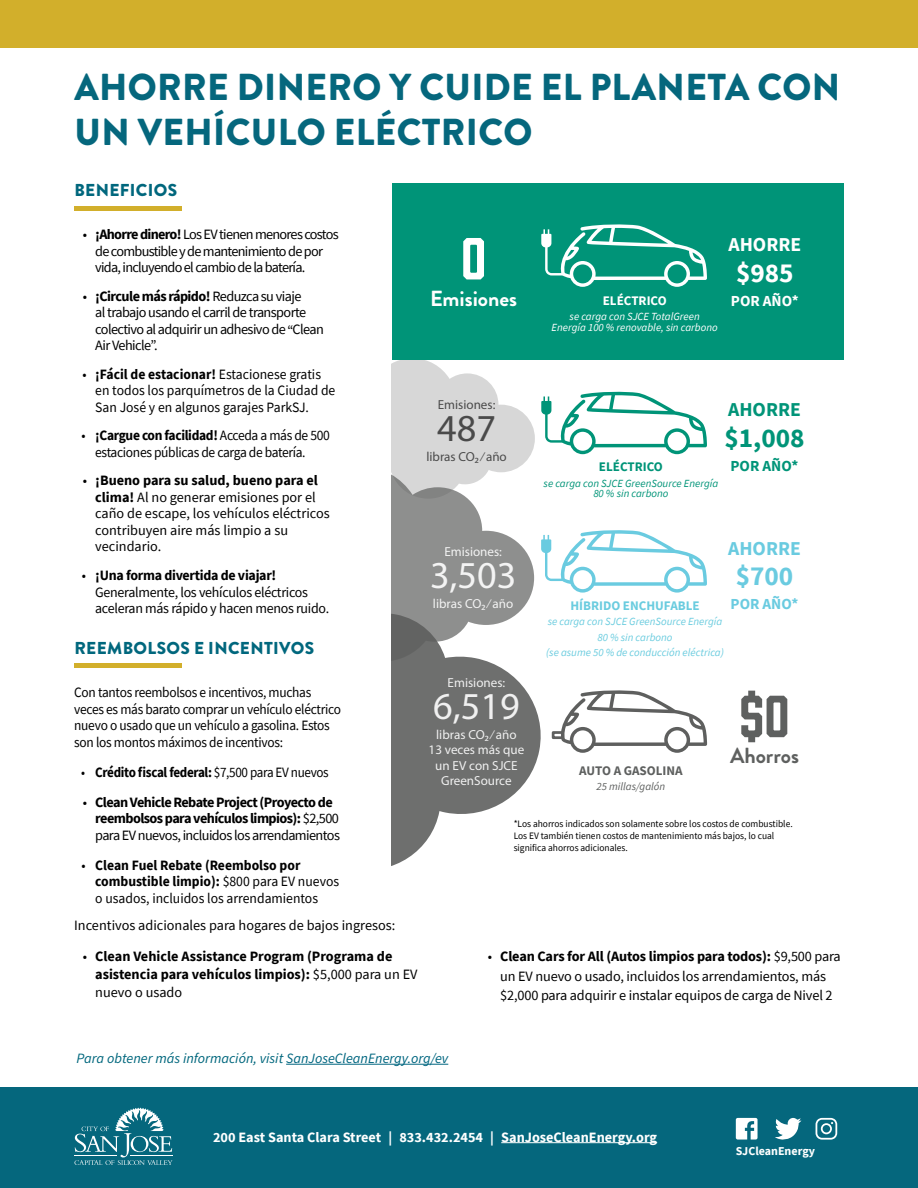
<style>
.page{position:relative;width:918px;height:1188px;background:#fff}
.page>*{position:absolute;margin:0;border:0;box-sizing:border-box;transform-origin:0 0}
.t1{font:54.6px "Prohibition";color:#5e605f}
.t2{font:54.6px "Prohibition";color:#fff}
.t3{font:38.25px "Myriad Pro";color:rgb(255 255 255/.9)}
.t4{font:38.25px "Myriad Pro";color:rgb(58 58 58/.9)}
.t5{font:900 37.5px/45px "Brandon Grotesque";letter-spacing:.01em;color:#05677d}
.t6{font:700 27.3px "Source Sans Pro";color:#009478}
.t7{font:700 27.3px "Source Sans Pro";color:#fff}
.t8{font:700 27.3px "Source Sans Pro";color:#6acbe0}
.t9{font:700 21.9px "Brandon Grotesque";color:#fff}
.t10{font:700 21.9px "Brandon Grotesque";color:#5e605f}
.t11{font:700 19.65px "Source Sans Pro";color:#fff}
.t12{font:700 19.65px "Source Sans Pro";color:#009478}
.t13{font:700 19.65px "Source Sans Pro";color:#6acbe0}
.t14{font:900 17.25px "Brandon Grotesque";letter-spacing:.02em;color:#00677d}
.t15{font:700 15.3px "Source Sans Pro";color:#fff}
.t16{font:700 15.3px "Source Sans Pro";color:#009478}
.t17{font:700 15.3px "Source Sans Pro";color:#6acbe0}
.t18{font:14.25px/16.5px "Source Sans Pro";letter-spacing:-.02em;color:#000}
.t19{font:14.25px/16.5px "Source Sans Pro";color:#000;scale:.96 1}
.t20{font:14.25px/16.5px "Source Sans Pro";color:#000}
.t21{font:14.25px/16.5px "Source Sans Pro";letter-spacing:-.02em;color:#000;scale:.94 1}
.t22{font:14.25px/16.5px "Source Sans Pro";letter-spacing:-.04em;color:#000}
.t23{font:700 14.25px/16.5px "Source Sans Pro";letter-spacing:-.025em;color:#000}
.t24{font:14.25px/16.5px "Source Sans Pro";letter-spacing:-.05em;color:#000}
.t25{font:700 14.25px/18px "Source Sans Pro";color:#000}
.t26{font:14.25px/16.5px "Source Sans Pro";letter-spacing:-.02em;color:#000;scale:.95 1}
.t27{font:700 14.25px "Source Sans Pro";color:#fff}
.t28{font:italic 14.25px "Source Sans Pro";color:#00677d}
.t29{font:700 14.25px "Source Sans Pro";letter-spacing:-.025em;color:#000;scale:.92 1}
.t30{font:13.05px/15.3px "Myriad Pro";color:rgb(255 255 255/.9);text-align:center}
.t31{font:13.05px "Myriad Pro";color:rgb(58 58 58/.9)}
.t32{font:700 13.05px "Source Sans Pro";color:#6bccdf}
.t33{font:700 13.05px "Source Sans Pro";color:#5e605f}
.t34{font:700 13.05px "Source Sans Pro";color:#fff}
.t35{font:700 13.05px "Source Sans Pro";color:#009478}
.t36{font:700 12px "Source Sans Pro";color:#fff}
.t37{font:italic 10.95px/15.3px "Source Sans Pro";color:#6bccdf;text-align:center}
.t38{font:italic 10.95px/10.9px "Source Sans Pro";color:#fff;text-align:center}
.t39{font:italic 10.95px/10.9px "Source Sans Pro";color:#009478;text-align:center}
.t40{font:italic 10.95px "Source Sans Pro";color:#5e605f}
.t41{font:9.75px/11.9px "Source Sans Pro";color:#000;scale:.96 1}
.s1{font-weight:700}
.s2{font-weight:400}
.s3{color:#006680}
</style>
<div class="page">
<div style="left:392px;top:183px;width:452px;height:177px;background:#009478"></div>
<svg style="left:556px;top:690px;width:151px;height:63px"></svg>
<svg style="left:392px;top:662px;width:149px;height:204px;fill:#6e6f6e"></svg>
<svg style="left:392px;top:360px;width:143px;height:302px"></svg>
<svg style="left:541px;top:224px;width:166px;height:63px"></svg>
<svg style="left:541px;top:391px;width:166px;height:63px"></svg>
<svg style="left:541px;top:530px;width:166px;height:63px"></svg>
<div style="left:552px;top:731px;width:12px;height:8px;border:3px solid #5e5f5e"></div>
<div style="left:0;top:1088px;width:918px;height:100px;background:#05677d"></div>
<hr style="left:501px;top:1142px;width:156px;height:1px;background:#fff">
<svg style="left:775px;top:1118px;width:26px;height:22px"></svg>
<svg style="left:736px;top:1118px;width:22px;height:22px"></svg>
<svg style="left:816px;top:1118px;width:21px;height:22px"></svg>
<div style="left:0;top:0;width:918px;height:47px;background:#d2af2b"></div>
<hr style="left:74px;top:207px;width:108px;height:4px;background:#d2af2b">
<svg style="left:74px;top:1108px;width:99px;height:57px"></svg>
<hr style="left:74px;top:663px;width:108px;height:4px;background:#d2af2b">
<hr style="left:286px;top:1064px;width:162px;height:1px;background:#006680">
<h3 class="t5" style="left:75px;top:65px;width:767px">AHORRE DINERO Y CUIDE EL PLANETA CON<br>UN VEHÍCULO ELÉCTRICO</h3>
<p class="t14" style="left:74px;top:177px;width:104px">BENEFICIOS</p>
<p class="t24" style="left:95px;top:226px;width:245px;text-indent:-12px">• <span class="s1">¡Ahorre dinero!</span> Los EV tienen menores costos de combustible y de mantenimiento de por vida, incluyendo el cambio de la batería.</p>
<p class="t22" style="left:95px;top:288px;width:230px;text-indent:-12px">• <span class="s1">¡Circule más rápido!</span> Reduzca su viaje<br>al trabajo usando el carril de transporte colectivo al adquirir un adhesivo de “Clean Air Vehicle”.</p>
<p class="t19" style="left:95px;top:366px;width:252px;text-indent:-13px">• <span class="s1">¡Fácil de estacionar!</span> Estacionese gratis en todos los parquímetros de la Ciudad de<br>San José y en algunos garajes ParkSJ.</p>
<p class="t26" style="left:95px;top:427px;width:248px;text-indent:-14px">• <span class="s1">¡Cargue con facilidad!</span> Acceda a más de 500 estaciones públicas de carga de batería.</p>
<p class="t20" style="left:95px;top:472px;width:236px;text-indent:-12px">• <span class="s1">¡Bueno para su salud, bueno para el clima!</span> Al no generar emisiones por el caño de escape, los vehículos eléctricos contribuyen aire más limpio a su vecindario.</p>
<p class="t18" style="left:95px;top:567px;width:235px;text-indent:-13px">• <span class="s1">¡Una forma divertida de viajar!<br></span>Generalmente, los vehículos eléctricos aceleran más rápido y hacen menos ruido.</p>
<p class="t14" style="left:74px;top:636px;width:241px">REEMBOLSOS E INCENTIVOS</p>
<p class="t21" style="left:74px;top:684px;width:285px">Con tantos reembolsos e incentivos, muchas veces es más barato comprar un vehículo eléctrico nuevo o usado que un vehículo a gasolina. Estos son los montos máximos de incentivos:</p>
<p class="t29" style="left:81px;top:762px;width:271px"><span class="s2">•</span> Crédito fiscal federal: <span class="s2">$7,500 para EV nuevos</span></p>
<p class="t23" style="left:95px;top:794px;width:246px;text-indent:-12px"><span class="s2">•</span> Clean Vehicle Rebate Project (Proyecto de reembolsos para vehículos limpios): <span class="s2">$2,500 para EV nuevos, incluidos los arrendamientos</span></p>
<p class="t19" style="left:95px;top:857px;width:256px;text-indent:-14px">• <span class="s1">Clean Fuel Rebate (Reembolso por combustible limpio):</span> $800 para EV nuevos o usados, incluidos los arrendamientos</p>
<p class="t20" style="left:74px;top:917px;width:323px">Incentivos adicionales para hogares de bajos ingresos:</p>
<p class="t25" style="left:95px;top:948px;width:324px;text-indent:-12px"><span class="s2">•</span> Clean Vehicle Assistance Program (Programa de asistencia para vehículos limpios): <span class="s2">$5,000 para un EV nuevo o usado</span></p>
<p class="t18" style="left:488px;top:947px;width:355px;line-height:19.5px;text-align:center">• <span class="s1">Clean Cars for All (Autos limpios para todos):</span> $9,500 para un EV nuevo o usado, incluidos los arrendamientos, más $2,000 para adquirir e instalar equipos de carga de Nivel 2</p>
<h1 class="t2" style="left:461px;top:221px;width:27px">0</h1>
<h3 class="t9" style="left:430px;top:283px;width:89px">Emisiones</h3>
<p class="t34" style="left:603px;top:292px;width:65px">ELÉCTRICO</p>
<p class="t38" style="left:552px;top:311px;width:168px">se carga con SJCE TotalGreen<br>Energía 100 % renovable, sin carbono</p>
<h3 class="t11" style="left:728px;top:231px;width:74px">AHORRE</h3>
<h3 class="t7" style="left:736px;top:254px;width:59px">$985</h3>
<p class="t15" style="left:731px;top:290px;width:69px">POR AÑO*</p>
<p class="t31" style="left:438px;top:396px;width:59px">Emisiones:</p>
<h2 class="t4" style="left:437px;top:405px;width:60px">487</h2>
<p class="t31" style="left:426px;top:449px;width:82px">libras CO2 ⁄ año</p>
<h3 class="t12" style="left:728px;top:397px;width:74px">AHORRE</h3>
<h3 class="t6" style="left:724px;top:419px;width:82px">$1,008</h3>
<p class="t16" style="left:731px;top:456px;width:69px">POR AÑO*</p>
<p class="t35" style="left:599px;top:458px;width:65px">ELÉCTRICO</p>
<p class="t39" style="left:544px;top:477px;width:176px">se carga con SJCE GreenSource Energía<br>80 % sin carbono</p>
<h3 class="t13" style="left:728px;top:535px;width:74px">AHORRE</h3>
<h3 class="t8" style="left:736px;top:558px;width:59px">$700</h3>
<p class="t17" style="left:731px;top:594px;width:69px">POR AÑO*</p>
<p class="t30" style="left:444px;top:543px;width:59px">Emisiones:</p>
<h2 class="t3" style="left:430px;top:552px;width:88px">3,503</h2>
<p class="t30" style="left:433px;top:596px;width:82px">libras CO2 ⁄ año</p>
<p class="t32" style="left:570px;top:597px;width:131px">HÍBRIDO ENCHUFABLE</p>
<p class="t37" style="left:546px;top:614px;width:179px">se carga con SJCE GreenSource Energía<br>80 % sin carbono<br>(se asume 50 % de conducción eléctrica)</p>
<p class="t30" style="left:448px;top:674px;width:59px">Emisiones:</p>
<h2 class="t3" style="left:433px;top:683px;width:88px">6,519</h2>
<p class="t30" style="left:429px;top:727px;width:97px">libras CO2 ⁄ año<br>13 veces más que un EV con SJCE<br>GreenSource</p>
<p class="t41" style="left:514px;top:818px;width:292px">*Los ahorros indicados son solamente sobre los costos de combustible.<br>Los EV también tienen costos de mantenimiento más bajos, lo cual significa ahorros adicionales.</p>
<h1 class="t1" style="left:739px;top:679px;width:52px">$0</h1>
<h3 class="t10" style="left:730px;top:741px;width:70px">Ahorros</h3>
<p class="t33" style="left:579px;top:762px;width:105px">AUTO A GASOLINA</p>
<p class="t40" style="left:597px;top:779px;width:70px">25 millas/galón</p>
<p class="t28" style="left:77px;top:1049px;width:373px">Para obtener más información, visit <span class="s3">SanJoseCleanEnergy.org/ev</span></p>
<p class="t27" style="left:213px;top:1127px;width:446px">200 East Santa Clara Street | 833.432.2454 | SanJoseCleanEnergy.org</p>
<p class="t36" style="left:736px;top:1143px;width:81px">SJCleanEnergy</p>
</div>
